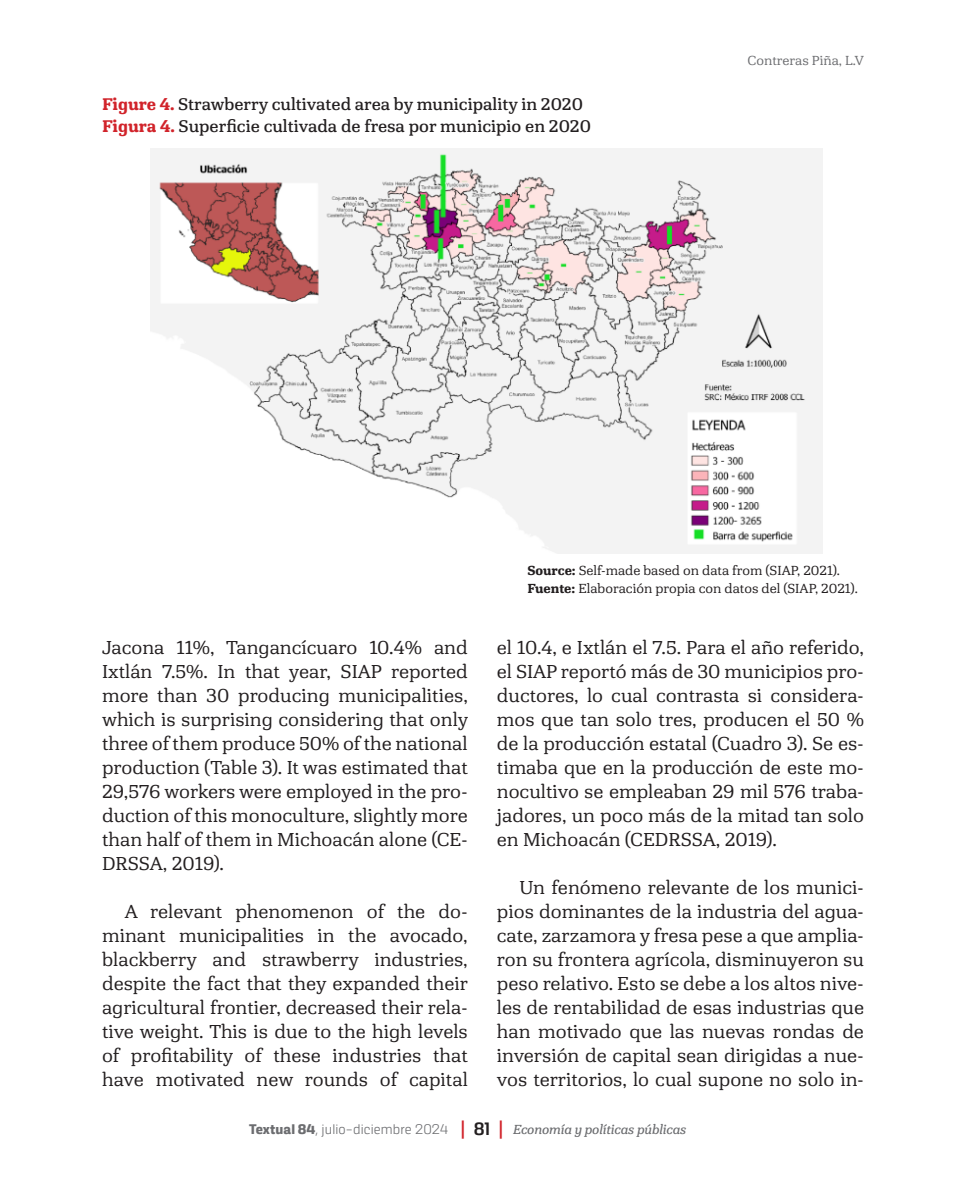
<style>
.page{position:relative;width:964px;height:1191px;background:#fff}
.page>*{position:absolute;margin:0;border:0;box-sizing:border-box;transform-origin:0 0}
.t1{font:300 20px/24px "Hawking";color:#231f20;text-align:justify}
.FIGURA{font:18px "Hawking";color:#231f20}
.t2{font:300 14px "Hawking";color:#231f20}
.t3{font:italic 14px "Hawking";letter-spacing:-.01em;color:#6c6d70}
.t4{font:300 14px "Hawking";color:#6c6d70}
.s1{font-weight:700;color:#d1232a}
.s2{font-weight:700}
.s3{font-family:"Kawak";font-weight:700;font-style:normal}
.s4{font-family:"Kawak";font-weight:300;font-style:normal}
.s5{font-family:"Overpass";font-weight:600;font-style:normal;font-size:18px;color:#d1232a}
.s6{font-family:"Kawak";font-weight:500;font-style:normal;font-size:18px;color:#231f20}
</style>
<div class="page">
<img style="left:150px;top:148px;width:672px;height:405px">
<p class="FIGURA" style="left:102px;top:93px;width:482px"><span class="s1">Figure 4.</span> Strawberry cultivated area by municipality in 2020</p>
<p class="FIGURA" style="left:102px;top:115px;width:490px"><span class="s1">Figura 4.</span> Superficie cultivada de fresa por municipio en 2020</p>
<p class="t4" style="left:747px;top:52px;width:118px">Contreras Piña, L.V</p>
<p class="t1" style="left:102px;top:635px;width:368px">Jacona 11%, Tangancícuaro 10.4% and Ixtlán 7.5%. In that year, SIAP reported more than 30 producing municipalities, which is surprising considering that only three of them produce 50% of the national production (Table 3). It was estimated that 29,576 workers were employed in the pro&shy;duction of this monoculture, slightly more than half of them in Michoacán alone (CE-DRSSA, 2019).</p>
<p class="t1" style="left:102px;top:899px;width:368px;text-indent:23px">A relevant phenomenon of the do&shy;minant municipalities in the avocado, blackberry and strawberry industries, despite the fact that they expanded their agricultural frontier, decreased their rela&shy;tive weight. This is due to the high levels of profitability of these industries that have motivated new rounds of capital</p>
<p class="t2" style="left:527px;top:562px;width:314px"><span class="s2">Source:</span> Self-made based on data from (SIAP, 2021).</p>
<p class="t2" style="left:527px;top:580px;width:332px"><span class="s2">Fuente:</span> Elaboración propia con datos del (SIAP, 2021).</p>
<p class="t1" style="left:497px;top:635px;width:369px">el 10.4, e Ixtlán el 7.5. Para el año referido, el SIAP reportó más de 30 municipios pro&shy;ductores, lo cual contrasta si considera&shy;mos que tan solo tres, producen el 50 % de la producción estatal (Cuadro 3). Se es&shy;timaba que en la producción de este mo&shy;nocultivo se empleaban 29 mil 576 traba&shy;jadores, un poco más de la mitad tan solo en Michoacán (CEDRSSA, 2019).</p>
<p class="t1" style="left:497px;top:875px;width:369px;text-indent:23px">Un fenómeno relevante de los munici&shy;pios dominantes de la industria del agua&shy;cate, zarzamora y fresa pese a que amplia&shy;ron su frontera agrícola, disminuyeron su peso relativo. Esto se debe a los altos nive&shy;les de rentabilidad de esas industrias que han motivado que las nuevas rondas de inversión de capital sean dirigidas a nue&shy;vos territorios, lo cual supone no solo in-</p>
<p class="t3" style="left:249px;top:1120px;width:439px"><span class="s3">Textual 84</span><span class="s4">, julio-diciembre 2024</span> <span class="s5">|</span> <span class="s6">81</span> <span class="s5">|</span> Economía y políticas públicas</p>
</div>
